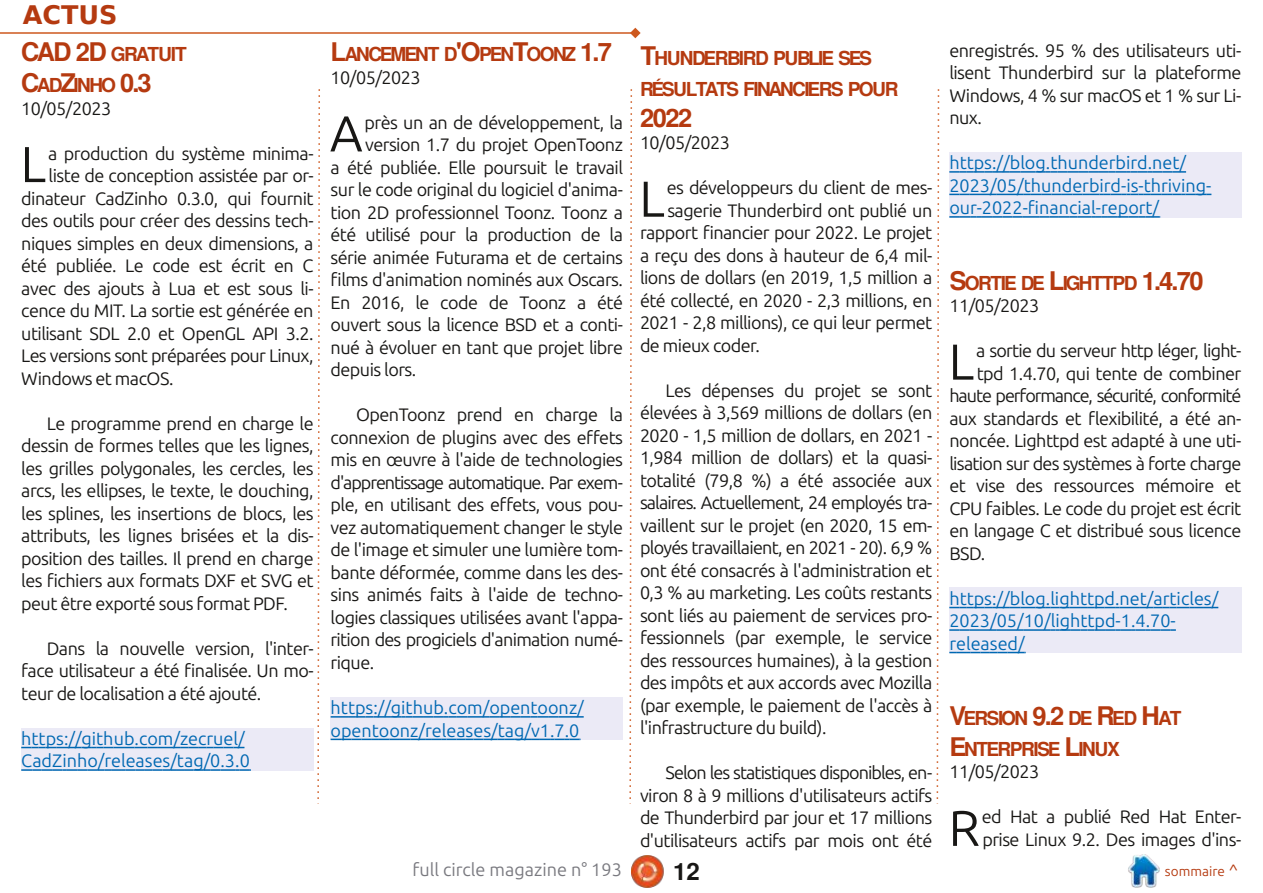
<style>
.page{position:relative;width:1263px;height:893px;background:#fff}
.page>*{position:absolute;margin:0;border:0;box-sizing:border-box;transform-origin:0 0}
.t1{font:50.4px "Ubuntu";color:#181715}
.t2{font:50.25px "Ubuntu";color:#181715}
.t3{font:700 25.5px "DejaVu Sans";color:#b53a10}
.t4{font:700 25.5px "Free Sans";color:#b53a10}
.t5{font:700 24px "Free Sans";color:#181715}
.t6{font:700 19.2px/30.6px "Free Sans";letter-spacing:-.105em;color:#b53a10}
.t7{font:18px/22.5px "Ubuntu";letter-spacing:-.03em;color:#181715;text-align:justify}
.t8{font:18px/22.5px "Ubuntu";color:#0068b2}
.t9{font:18px "Ubuntu";letter-spacing:-.06em;color:#181715}
.t10{font:18px "Ubuntu";color:#79797f}
.t11{font:13.5px "Ubuntu";color:#b53a10}
.s1{font-size:25.5px}
.s2{font-size:16.5px}
</style>
<div class="page">
<img style="left:631px;top:855px;width:33px;height:33px">
<img style="left:1128px;top:855px;width:32px;height:32px">
<hr style="left:0;top:32px;width:635px;height:2px;background:#cd581e">
<svg style="left:630px;top:28px;width:11px;height:10px"></svg>
<svg style="left:629px;top:89px;width:4px;height:715px"></svg>
<svg style="left:317px;top:89px;width:3px;height:715px"></svg>
<svg style="left:936px;top:89px;width:4px;height:715px"></svg>
<div style="left:21px;top:728px;width:293px;height:42px;background:#ebeaf6"></div>
<div style="left:331px;top:697px;width:292px;height:43px;background:#ebeaf6"></div>
<div style="left:949px;top:152px;width:293px;height:65px;background:#ebeaf6"></div>
<div style="left:949px;top:588px;width:293px;height:65px;background:#ebeaf6"></div>
<svg style="left:21px;top:747px;width:223px;height:1px"></svg>
<svg style="left:21px;top:769px;width:230px;height:2px"></svg>
<svg style="left:331px;top:716px;width:253px;height:2px"></svg>
<svg style="left:331px;top:739px;width:249px;height:1px"></svg>
<svg style="left:949px;top:171px;width:237px;height:2px"></svg>
<svg style="left:949px;top:194px;width:262px;height:1px"></svg>
<svg style="left:949px;top:216px;width:211px;height:2px"></svg>
<svg style="left:949px;top:607px;width:269px;height:1px"></svg>
<svg style="left:949px;top:629px;width:227px;height:2px"></svg>
<svg style="left:949px;top:652px;width:77px;height:1px"></svg>
<h3 class="t3" style="left:23px;top:1px;width:97px">ACTUS</h3>
<p class="t6" style="left:21px;top:40px;width:167px"><span class="s1">CAD 2D</span> GRATUIT<br><span class="s1">C</span>AD<span class="s1">Z</span>INHO <span class="s1">0.3</span></p>
<p class="t7" style="left:21px;top:97px;width:91px">10/05/2023</p>
<h1 class="t1" style="left:21px;top:135px;width:27px">L</h1>
<p class="t7" style="left:48px;top:142px;width:267px">a production du système minima-</p>
<p class="t7" style="left:49px;top:164px;width:266px">liste de conception assistée par or-</p>
<p class="t7" style="left:21px;top:187px;width:294px">dinateur CadZinho 0.3.0, qui fournit</p>
<p class="t7" style="left:21px;top:209px;width:294px">des outils pour créer des dessins tech-</p>
<p class="t7" style="left:21px;top:232px;width:294px">niques simples en deux dimensions, a</p>
<p class="t7" style="left:21px;top:254px;width:294px">été publiée. Le code est écrit en C</p>
<p class="t7" style="left:21px;top:277px;width:294px">avec des ajouts à Lua et est sous li-</p>
<p class="t7" style="left:21px;top:299px;width:294px">cence du MIT. La sortie est générée en</p>
<p class="t7" style="left:21px;top:322px;width:294px">utilisant SDL 2.0 et OpenGL API 3.2.</p>
<p class="t7" style="left:21px;top:344px;width:294px">Les versions sont préparées pour Linux,</p>
<p class="t7" style="left:21px;top:367px;width:154px">Windows et macOS.</p>
<p class="t7" style="left:21px;top:412px;width:294px;text-indent:26px">Le programme prend en charge le dessin de formes telles que les lignes, les grilles polygonales, les cercles, les arcs, les ellipses, le texte, le douching, les splines, les insertions de blocs, les attributs, les lignes brisées et la dis&shy;position des tailles. Il prend en charge les fichiers aux formats DXF et SVG et peut être exporté sous format PDF.</p>
<p class="t7" style="left:21px;top:637px;width:294px;text-indent:26px">Dans la nouvelle version, l'inter&shy;face utilisateur a été finalisée. Un mo&shy;teur de localisation a été ajouté.</p>
<p class="t8" style="left:21px;top:727px;width:230px">https://github.com/zecruel/<br>CadZinho/releases/tag/0.3.0</p>
<p class="t6" style="left:331px;top:40px;width:283px"><span class="s1">L</span>ANCEMENT D<span class="s1">'O</span>PEN<span class="s1">T</span>OONZ <span class="s1">1.7</span></p>
<p class="t7" style="left:331px;top:66px;width:91px">10/05/2023</p>
<h1 class="t1" style="left:330px;top:104px;width:34px">A</h1>
<p class="t7" style="left:365px;top:111px;width:260px">près un an de développement, la</p>
<p class="t7" style="left:365px;top:133px;width:259px">version 1.7 du projet OpenToonz</p>
<p class="t7" style="left:331px;top:156px;width:294px">a été publiée. Elle poursuit le travail</p>
<p class="t7" style="left:331px;top:178px;width:294px">sur le code original du logiciel d'anima-</p>
<p class="t7" style="left:331px;top:201px;width:294px">tion 2D professionnel Toonz. Toonz a</p>
<p class="t7" style="left:331px;top:223px;width:294px">été utilisé pour la production de la</p>
<p class="t7" style="left:331px;top:246px;width:294px">série animée Futurama et de certains</p>
<p class="t7" style="left:331px;top:268px;width:294px">films d'animation nominés aux Oscars.</p>
<p class="t7" style="left:331px;top:291px;width:294px">En 2016, le code de Toonz a été</p>
<p class="t7" style="left:331px;top:313px;width:294px">ouvert sous la licence BSD et a conti-</p>
<p class="t7" style="left:331px;top:336px;width:294px">nué à évoluer en tant que projet libre</p>
<p class="t7" style="left:331px;top:358px;width:87px">depuis lors.</p>
<p class="t7" style="left:331px;top:403px;width:294px;text-indent:26px">OpenToonz prend en charge la connexion de plugins avec des effets mis en œuvre à l'aide de technologies d'apprentissage automatique. Par exem&shy;ple, en utilisant des effets, vous pou&shy;vez automatiquement changer le style de l'image et simuler une lumière tom&shy;bante déformée, comme dans les des&shy;sins animés faits à l'aide de techno&shy;logies classiques utilisées avant l'appa&shy;rition des progiciels d'animation numé&shy;rique.</p>
<p class="t8" style="left:331px;top:696px;width:255px">https://github.com/opentoonz/ opentoonz/releases/tag/v1.7.0</p>
<p class="t6" style="left:640px;top:44px;width:260px"><span class="s1">T</span>HUNDERBIRD PUBLIE SES<br>RÉSULTATS FINANCIERS POUR</p>
<h3 class="t4" style="left:640px;top:106px;width:54px">2022</h3>
<p class="t7" style="left:640px;top:131px;width:91px">10/05/2023</p>
<h1 class="t1" style="left:639px;top:170px;width:27px">L</h1>
<p class="t7" style="left:667px;top:176px;width:267px">es développeurs du client de mes-</p>
<p class="t7" style="left:667px;top:199px;width:266px">sagerie Thunderbird ont publié un</p>
<p class="t7" style="left:640px;top:221px;width:294px">rapport financier pour 2022. Le projet</p>
<p class="t7" style="left:640px;top:244px;width:294px">a reçu des dons à hauteur de 6,4 mil-</p>
<p class="t7" style="left:640px;top:266px;width:294px">lions de dollars (en 2019, 1,5 million a</p>
<p class="t7" style="left:640px;top:289px;width:294px">été collecté, en 2020 - 2,3 millions, en</p>
<p class="t7" style="left:640px;top:311px;width:294px">2021 - 2,8 millions), ce qui leur permet</p>
<p class="t7" style="left:640px;top:334px;width:121px">de mieux coder.</p>
<p class="t7" style="left:640px;top:379px;width:294px;text-indent:26px">Les dépenses du projet se sont élevées à 3,569 millions de dollars (en 2020 - 1,5 million de dollars, en 2021 - 1,984 million de dollars) et la quasi&shy;totalité (79,8 %) a été associée aux salaires. Actuellement, 24 employés tra&shy;vaillent sur le projet (en 2020, 15 em&shy;ployés travaillaient, en 2021 - 20). 6,9 % ont été consacrés à l'administration et 0,3 % au marketing. Les coûts restants sont liés au paiement de services pro&shy;fessionnels (par exemple, le service des ressources humaines), à la gestion des impôts et aux accords avec Mozilla (par exemple, le paiement de l'accès à l'infrastructure du build).</p>
<p class="t7" style="left:640px;top:761px;width:294px;text-indent:26px">Selon les statistiques disponibles, en&shy;viron 8 à 9 millions d'utilisateurs actifs de Thunderbird par jour et 17 millions d'utilisateurs actifs par mois ont été</p>
<p class="t7" style="left:949px;top:39px;width:293px">enregistrés. 95 % des utilisateurs uti&shy;lisent Thunderbird sur la plateforme Windows, 4 % sur macOS et 1 % sur Li&shy;nux.</p>
<p class="t8" style="left:949px;top:151px;width:264px">https://blog.thunderbird.net/<br>2023/05/thunderbird-is-thriving&shy;our-2022-financial-report/</p>
<p class="t6" style="left:949px;top:269px;width:256px"><span class="s1">S</span>ORTIE DE <span class="s1">L</span>IGHTTPD <span class="s1">1.4.70</span></p>
<p class="t7" style="left:949px;top:294px;width:91px">11/05/2023</p>
<h1 class="t1" style="left:949px;top:333px;width:27px">L</h1>
<p class="t7" style="left:976px;top:339px;width:267px">a sortie du serveur http léger, light-</p>
<p class="t7" style="left:977px;top:362px;width:266px">tpd 1.4.70, qui tente de combiner</p>
<p class="t9" style="left:949px;top:385px;width:293px">haute performance, sécurité, conformité</p>
<p class="t7" style="left:949px;top:407px;width:293px">aux standards et flexibilité, a été an-</p>
<p class="t7" style="left:949px;top:429px;width:293px">noncée. Lighttpd est adapté à une uti-</p>
<p class="t7" style="left:949px;top:452px;width:293px">lisation sur des systèmes à forte charge</p>
<p class="t7" style="left:949px;top:474px;width:293px">et vise des ressources mémoire et</p>
<p class="t7" style="left:949px;top:497px;width:293px">CPU faibles. Le code du projet est écrit</p>
<p class="t7" style="left:949px;top:519px;width:293px">en langage C et distribué sous licence</p>
<p class="t7" style="left:949px;top:542px;width:37px">BSD.</p>
<p class="t8" style="left:949px;top:587px;width:270px">https://blog.lighttpd.net/articles/<br>2023/05/10/lighttpd-1.4.70- released/</p>
<p class="t6" style="left:949px;top:704px;width:234px"><span class="s1">V</span>ERSION <span class="s1">9.2</span> DE <span class="s1">R</span>ED <span class="s1">H</span>AT<br><span class="s1">E</span>NTERPRISE <span class="s1">L</span>INUX</p>
<p class="t7" style="left:949px;top:760px;width:91px">11/05/2023</p>
<h2 class="t2" style="left:949px;top:799px;width:33px">R</h2>
<p class="t7" style="left:982px;top:805px;width:261px">ed Hat a publié Red Hat Enter&shy;prise Linux 9.2. Des images d'ins-</p>
<p class="t10" style="left:412px;top:859px;width:211px">full circle magazine n° 193</p>
<h3 class="t5" style="left:673px;top:861px;width:28px">12</h3>
<p class="t11" style="left:1165px;top:863px;width:75px">sommaire <span class="s2">^</span></p>
</div>
